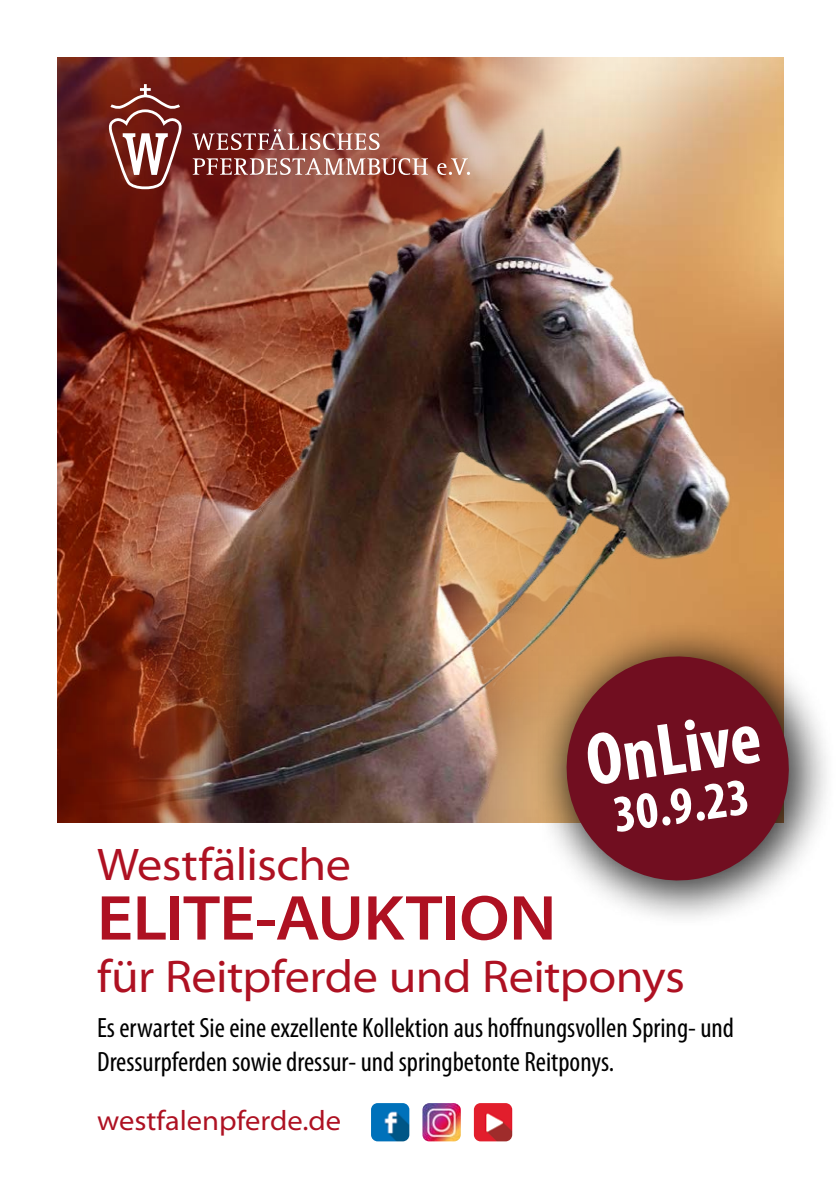
<style>
.page{position:relative;width:840px;height:1191px;background:#fff}
.page>*{position:absolute;margin:0;border:0;box-sizing:border-box;transform-origin:0 0}
.t1{font:700 condensed 74.6px "Myriad Pro";color:#fff}
.t2{font:600 semi-expanded 64px "Myriad Pro";letter-spacing:-.005em;color:#ae1122}
.t3{font:700 condensed 52.6px "Myriad Pro";color:#fff}
.t4{font:semi-expanded 46px "Myriad Pro";letter-spacing:-.015em;color:#ae1122}
.t5{font:condensed 28px/33.6px "Myriad Pro";color:#000}
.t6{font:semi-expanded 28px "Myriad Pro";color:#ae1122}
</style>
<div class="page">
<img style="left:422px;top:1103px;width:38px;height:38px">
<img style="left:371px;top:1103px;width:38px;height:38px">
<img style="left:473px;top:1103px;width:39px;height:38px">
<img style="left:57px;top:91px;width:727px;height:731px">
<div style="left:529px;top:619px;width:307px;height:309px;background:#000;opacity:.75"></div>
<svg style="left:559px;top:649px;width:236px;height:239px;background:#83383d"></svg>
<div style="left:0;top:0;width:646px;height:367px;background:#710e20;opacity:.75"></div>
<svg style="left:192px;top:129px;width:187px;height:21px;background:#9c5f5b"></svg>
<svg style="left:193px;top:158px;width:235px;height:17px;background:#b07b74"></svg>
<svg style="left:437px;top:158px;width:33px;height:17px"></svg>
<svg style="left:109px;top:84px;width:74px;height:105px"></svg>
<div style="left:0;top:0;width:805px;height:57px;background:#fff"></div>
<div style="left:0;top:0;width:57px;height:839px;background:#fff"></div>
<h1 class="t1" style="left:579px;top:715px;width:177px;rotate:-8deg">OnLive</h1>
<h3 class="t3" style="left:608px;top:782px;width:138px;rotate:-8deg">30.9.23</h3>
<h3 class="t4" style="left:97px;top:835px;width:255px">Westfälische</h3>
<h2 class="t2" style="left:97px;top:876px;width:460px">ELITE-AUKTION</h2>
<h3 class="t4" style="left:97px;top:947px;width:589px">für Reitpferde und Reitponys</h3>
<p class="t5" style="left:97px;top:1010px;width:638px">Es erwartet Sie eine exzellente Kollektion aus hoffnungsvollen Spring- und<br>Dressurpferden sowie dressur- und springbetonte Reitponys.</p>
<p class="t6" style="left:97px;top:1103px;width:245px">westfalenpferde.de</p>
</div>
